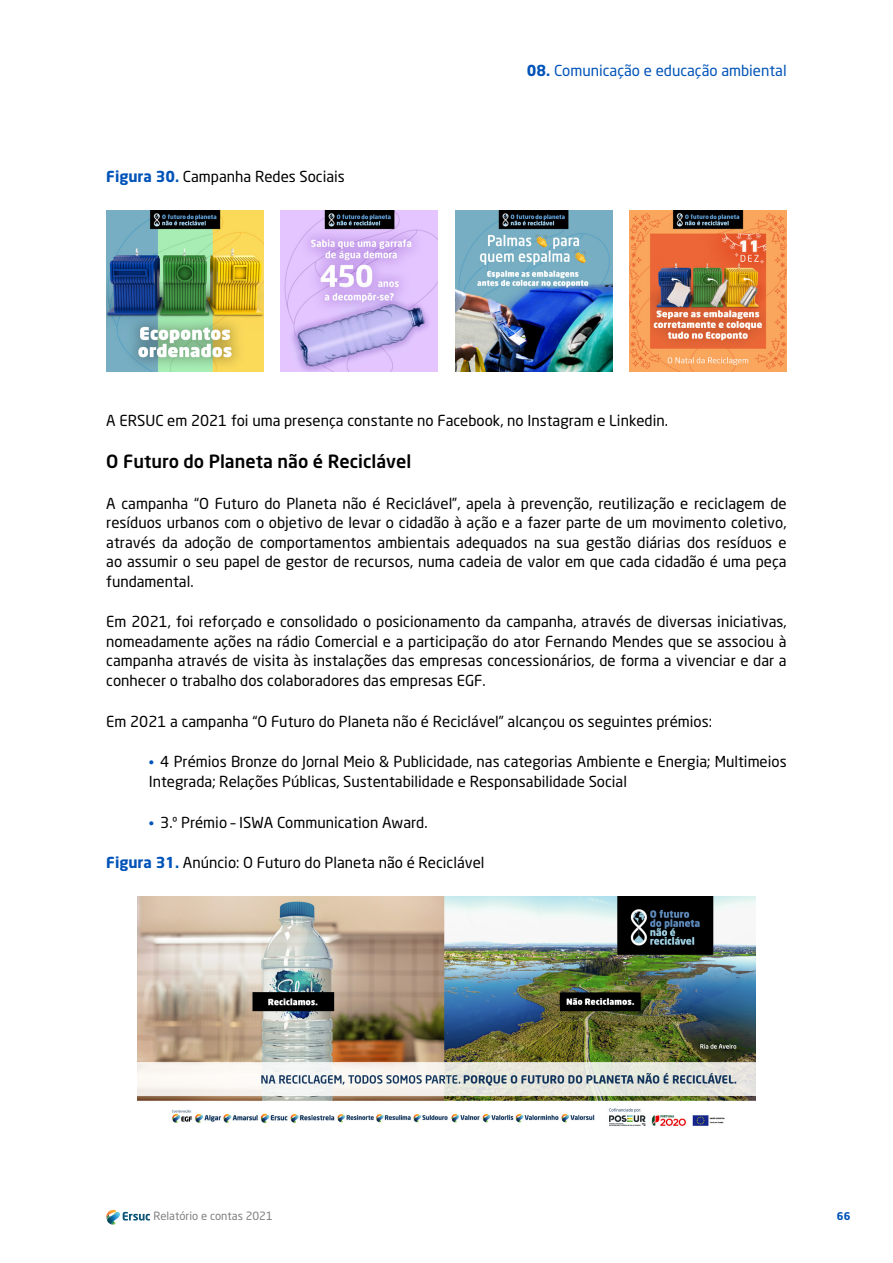
<style>
.page{position:relative;width:893px;height:1263px;background:#fff}
.page>*{position:absolute;margin:0;border:0;box-sizing:border-box;transform-origin:0 0}
.t1{font:500 18px "Neo Sans";color:#000}
.t2{font:15px/19.5px "Neo Sans Std";color:#000;text-align:justify}
.t3{font:15px "Neo Sans Std";color:#0053b8}
.t4{font:11.25px "Neo Sans Std";color:#7f7f7f}
.t5{font:700 10.5px "Neo Sans";color:#0053b8}
.s1{font-family:"Neo Sans";font-weight:700;color:#0053b8}
.s2{font-family:"Neo Sans";font-weight:700}
.s3{font-size:12.75px;color:#0053b8}
</style>
<div class="page">
<img style="left:629px;top:210px;width:158px;height:162px">
<img style="left:455px;top:210px;width:157px;height:162px">
<img style="left:106px;top:210px;width:158px;height:162px">
<img style="left:281px;top:210px;width:157px;height:162px">
<img style="left:137px;top:896px;width:619px;height:230px">
<svg style="left:106px;top:1210px;width:44px;height:15px"></svg>
<p class="t2" style="left:106px;top:167px;width:240px"><span class="s1">Figura 30.</span> Campanha Redes Sociais</p>
<p class="t3" style="left:527px;top:61px;width:261px"><span class="s2">08.</span> Comunicação e educação ambiental</p>
<p class="t2" style="left:106px;top:410px;width:563px">A ERSUC em 2021 foi uma presença constante no Facebook, no Instagram e Linkedin.</p>
<p class="t1" style="left:106px;top:450px;width:307px">O Futuro do Planeta não é Reciclável</p>
<p class="t2" style="left:106px;top:493px;width:682px">A campanha “O Futuro do Planeta não é Reciclável”, apela à prevenção, reutilização e reciclagem de resíduos urbanos com o objetivo de levar o cidadão à ação e a fazer parte de um movimento coletivo, através da adoção de comportamentos ambientais adequados na sua gestão diárias dos resíduos e ao assumir o seu papel de gestor de recursos, numa cadeia de valor em que cada cidadão é uma peça fundamental.</p>
<p class="t2" style="left:106px;top:612px;width:682px">Em 2021, foi reforçado e consolidado o posicionamento da campanha, através de diversas iniciativas, nomeadamente ações na rádio Comercial e a participação do ator Fernando Mendes que se associou à campanha através de visita às instalações das empresas concessionários, de forma a vivenciar e dar a conhecer o trabalho dos colaboradores das empresas EGF.</p>
<p class="t2" style="left:106px;top:711px;width:607px">Em 2021 a campanha “O Futuro do Planeta não é Reciclável” alcançou os seguintes prémios:</p>
<p class="t2" style="left:149px;top:752px;width:639px"><span class="s3">•</span> 4 Prémios Bronze do Jornal Meio &amp; Publicidade, nas categorias Ambiente e Energia; Multimeios<br>Integrada; Relações Públicas, Sustentabilidade e Responsabilidade Social</p>
<p class="t2" style="left:149px;top:812px;width:280px"><span class="s3">•</span> 3.º Prémio – ISWA Communication Award.</p>
<p class="t2" style="left:106px;top:853px;width:380px"><span class="s1">Figura 31.</span> Anúncio: O Futuro do Planeta não é Reciclável</p>
<p class="t4" style="left:153px;top:1209px;width:121px">Relatório e contas 2021</p>
<p class="t5" style="left:837px;top:1210px;width:15px">66</p>
</div>
